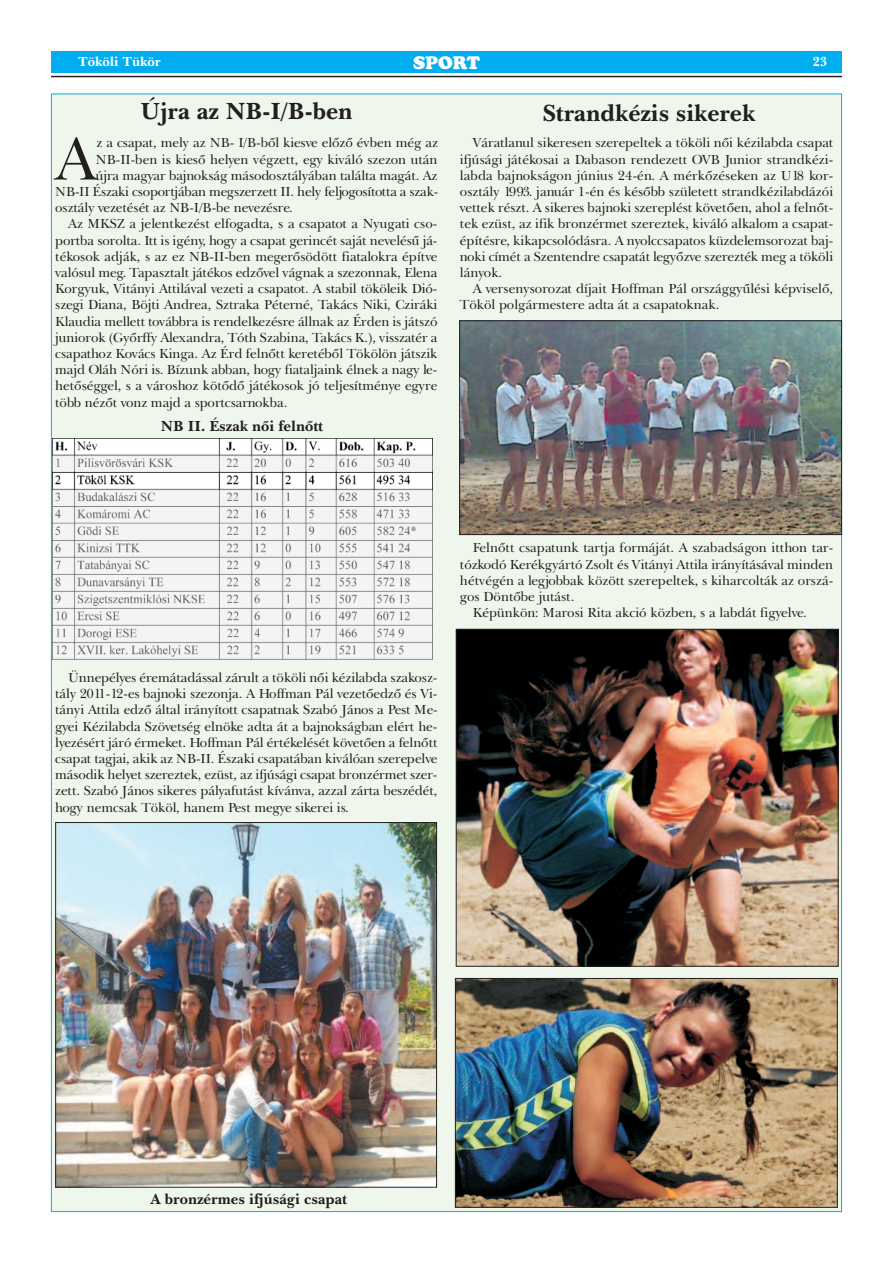
<style>
.page{position:relative;width:893px;height:1263px;background:#fff}
.page>*{position:absolute;margin:0;border:0;box-sizing:border-box;transform-origin:0 0}
.t1{font:61.8px "New Baskerville PFL";color:#231f20}
.t2{font:700 24px "New Baskerville PFL";color:#231f20}
.t3{font:18px "Cupertino";color:#fff}
.t4{font:700 15px "New Baskerville PFL";color:#231f20}
.t5{font:13.5px/16.2px "New Baskerville PFL";letter-spacing:-.005em;color:#231f20;text-align:justify}
.t6{font:700 13.5px "New Baskerville PFL";color:#fff}
</style>
<div class="page">
<div style="left:52px;top:94px;width:789px;height:1117px;background:#eff7ed"></div>
<hr style="left:51px;top:76px;width:791px;height:1px;background:#231f20">
<img style="left:57px;top:824px;width:378px;height:361px">
<div style="left:55px;top:822px;width:382px;height:365px;border:1px solid #231f20"></div>
<img style="left:52px;top:438px;width:381px;height:221px">
<div style="left:51px;top:51px;width:791px;height:21px;background:#00aeef"></div>
<img style="left:461px;top:322px;width:379px;height:211px">
<div style="left:459px;top:320px;width:383px;height:215px;border:1px solid #231f20"></div>
<img style="left:458px;top:631px;width:378px;height:333px">
<div style="left:456px;top:629px;width:382px;height:337px;border:1px solid #231f20"></div>
<img style="left:457px;top:980px;width:379px;height:226px">
<div style="left:455px;top:978px;width:383px;height:230px;border:1px solid #231f20"></div>
<p class="t6" style="left:78px;top:53px;width:84px">Tököli Tükör</p>
<h3 class="t3" style="left:413px;top:52px;width:68px">SPORT</h3>
<p class="t6" style="left:813px;top:53px;width:16px">23</p>
<h2 class="t2" style="left:141px;top:96px;width:214px">Újra az NB-I/B-ben</h2>
<h1 class="t1" style="left:55px;top:121px;width:42px">A</h1>
<p class="t5" style="left:96px;top:135px;width:343px">z a csapat, mely az NB- I/B-ből kiesve előző évben még az</p>
<p class="t5" style="left:96px;top:151px;width:343px">NB-II-ben is kieső helyen végzett, egy kiváló szezon után</p>
<p class="t5" style="left:96px;top:167px;width:343px">újra magyar bajnokság másodosztályában találta magát. Az</p>
<p class="t5" style="left:55px;top:183px;width:384px">NB-II Északi csoportjában megszerzett II. hely feljogosította a szak-</p>
<p class="t5" style="left:55px;top:199px;width:239px">osztály vezetését az NB-I/B-be nevezésre.</p>
<p class="t5" style="left:68px;top:216px;width:371px">Az MKSZ a jelentkezést elfogadta, s a csapatot a Nyugati cso-</p>
<p class="t5" style="left:55px;top:232px;width:384px">portba sorolta. Itt is igény, hogy a csapat gerincét saját nevelésű já-</p>
<p class="t5" style="left:55px;top:248px;width:384px">tékosok adják, s az ez NB-II-ben megerősödött fiatalokra építve</p>
<p class="t5" style="left:55px;top:264px;width:384px">valósul meg. Tapasztalt játékos edzővel vágnak a szezonnak, Elena</p>
<p class="t5" style="left:55px;top:280px;width:384px">Korgyuk, Vitányi Attilával vezeti a csapatot. A stabil tököleik Dió-</p>
<p class="t5" style="left:55px;top:297px;width:384px">szegi Diana, Böjti Andrea, Sztraka Péterné, Takács Niki, Cziráki</p>
<p class="t5" style="left:55px;top:313px;width:384px">Klaudia mellett továbbra is rendelkezésre állnak az Érden is játszó</p>
<p class="t5" style="left:55px;top:329px;width:384px">juniorok (Győrffy Alexandra, Tóth Szabina, Takács K.), visszatér a</p>
<p class="t5" style="left:55px;top:345px;width:384px">csapathoz Kovács Kinga. Az Érd felnőtt keretéből Tökölön játszik</p>
<p class="t5" style="left:55px;top:361px;width:384px">majd Oláh Nóri is. Bízunk abban, hogy fiataljaink élnek a nagy le-</p>
<p class="t5" style="left:55px;top:378px;width:384px">hetőséggel, s a városhoz kötődő játékosok jó teljesítménye egyre</p>
<p class="t5" style="left:55px;top:394px;width:234px">több nézőt vonz majd a sportcsarnokba.</p>
<p class="t4" style="left:161px;top:416px;width:164px">NB II. Észak női felnőtt</p>
<h2 class="t2" style="left:543px;top:98px;width:214px">Strandkézis sikerek</h2>
<p class="t5" style="left:460px;top:135px;width:375px;text-indent:13px">Váratlanul sikeresen szerepeltek a tököli női kézilabda csapat ifjúsági játékosai a Dabason rendezett OVB Junior strandkézi&shy;labda bajnokságon június 24-én. A mérkőzéseken az U18 kor&shy;osztály 1993. január 1-én és később született strandkézilabdázói vettek részt. A sikeres bajnoki szereplést követően, ahol a felnőt&shy;tek ezüst, az ifik bronzérmet szereztek, kiváló alkalom a csapat&shy;építésre, kikapcsolódásra. A nyolccsapatos küzdelemsorozat baj&shy;noki címét a Szentendre csapatát legyőzve szerezték meg a tököli lányok.</p>
<p class="t5" style="left:460px;top:280px;width:375px;text-indent:13px">A versenysorozat díjait Hoffman Pál országgyűlési képviselő,<br>Tököl polgármestere adta át a csapatoknak.</p>
<p class="t5" style="left:55px;top:669px;width:384px;text-indent:13px">Ünnepélyes éremátadással zárult a tököli női kézilabda szakosz&shy;tály 2011-12-es bajnoki szezonja. A Hoffman Pál vezetőedző és Vi&shy;tányi Attila edző által irányított csapatnak Szabó János a Pest Me&shy;gyei Kézilabda Szövetség elnöke adta át a bajnokságban elért he&shy;lyezésért járó érmeket. Hoffman Pál értékelését követően a felnőtt csapat tagjai, akik az NB-II. Északi csapatában kiválóan szerepelve második helyet szereztek, ezüst, az ifjúsági csapat bronzérmet szer&shy;zett. Szabó János sikeres pályafutást kívánva, azzal zárta beszédét, hogy nemcsak Tököl, hanem Pest megye sikerei is.</p>
<p class="t5" style="left:473px;top:540px;width:362px">Felnőtt csapatunk tartja formáját. A szabadságon itthon tar-</p>
<p class="t5" style="left:460px;top:556px;width:375px">tózkodó Kerékgyártó Zsolt és Vitányi Attila irányításával minden</p>
<p class="t5" style="left:460px;top:572px;width:375px">hétvégén a legjobbak között szerepeltek, s kiharcolták az orszá-</p>
<p class="t5" style="left:460px;top:588px;width:116px">gos Döntőbe jutást.</p>
<p class="t5" style="left:473px;top:604px;width:336px">Képünkön: Marosi Rita akció közben, s a labdát figyelve.</p>
<p class="t4" style="left:150px;top:1189px;width:198px">A bronzérmes ifjúsági csapat</p>
</div>
